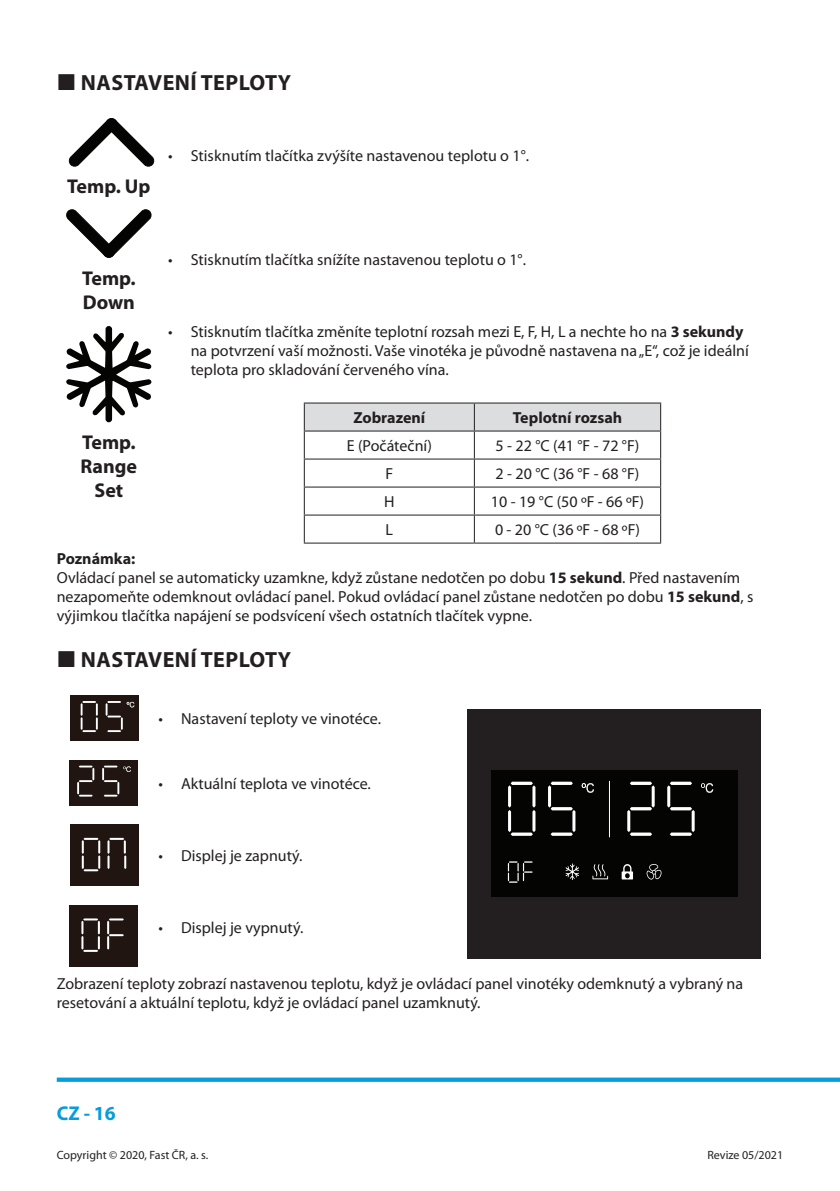
<style>
.page{position:relative;width:840px;height:1191px;background:#fff}
.page>*{position:absolute;margin:0;border:0;box-sizing:border-box;transform-origin:0 0}
.t1{font:700 24px/27.4px "Myriad Pro";color:#231f20}
.Podnadpis_11{font:700 22px "Myriad Pro";letter-spacing:.02em;color:#231f20}
.Základný_8{font:700 20px/24px "Myriad Pro";color:#231f20}
.Odsadený_8{font:700 20px "Myriad Pro";color:#231f20}
.t2{font:700 20px "Myriad Pro";color:#069ddc}
.Základný_8-2{font:16px/19.2px "Myriad Pro";color:#231f20}
.Odsadený_8-2{font:16px/19.2px "Myriad Pro";color:#231f20}
.Základný_8-3{font:700 16px "Myriad Pro";color:#231f20}
.t3{font:12px "Myriad Pro";color:#231f20}
.s1{font-weight:700}
</style>
<div class="page">
<svg style="left:57px;top:1077px;width:782px;height:4px;fill:#069ddc"></svg>
<svg style="left:69px;top:118px;width:85px;height:48px"></svg>
<svg style="left:66px;top:209px;width:85px;height:49px"></svg>
<svg style="left:66px;top:326px;width:85px;height:96px"></svg>
<hr style="left:303px;top:402px;width:171px;height:1px;background:#231f20">
<hr style="left:474px;top:402px;width:186px;height:1px;background:#231f20">
<svg style="left:303px;top:403px;width:357px;height:139px"></svg>
<hr style="left:303px;top:542px;width:171px;height:1px;background:#231f20">
<hr style="left:474px;top:542px;width:186px;height:1px;background:#231f20">
<div style="left:70px;top:695px;width:68px;height:45px;background:#201511"></div>
<svg style="left:81px;top:701px;width:17px;height:31px"></svg>
<svg style="left:106px;top:701px;width:28px;height:31px"></svg>
<div style="left:467px;top:709px;width:293px;height:249px;background:#231f20"></div>
<div style="left:490px;top:770px;width:247px;height:127px;background:#040503"></div>
<svg style="left:621px;top:864px;width:11px;height:15px"></svg>
<svg style="left:508px;top:781px;width:27px;height:55px"></svg>
<svg style="left:548px;top:781px;width:27px;height:55px"></svg>
<svg style="left:565px;top:863px;width:13px;height:17px"></svg>
<svg style="left:592px;top:864px;width:15px;height:15px"></svg>
<svg style="left:581px;top:783px;width:12px;height:9px"></svg>
<svg style="left:701px;top:783px;width:11px;height:9px"></svg>
<svg style="left:646px;top:864px;width:15px;height:15px"></svg>
<svg style="left:507px;top:861px;width:25px;height:21px"></svg>
<svg style="left:627px;top:781px;width:27px;height:55px"></svg>
<svg style="left:667px;top:781px;width:27px;height:55px"></svg>
<div style="left:70px;top:760px;width:68px;height:45px;background:#201511"></div>
<svg style="left:77px;top:765px;width:17px;height:31px"></svg>
<svg style="left:102px;top:765px;width:29px;height:31px"></svg>
<div style="left:70px;top:824px;width:68px;height:62px;background:#201511"></div>
<svg style="left:82px;top:838px;width:18px;height:33px"></svg>
<svg style="left:107px;top:838px;width:19px;height:31px"></svg>
<div style="left:70px;top:905px;width:68px;height:61px;background:#201511"></div>
<svg style="left:81px;top:918px;width:19px;height:34px"></svg>
<svg style="left:107px;top:918px;width:17px;height:31px"></svg>
<p class="Podnadpis_11" style="left:81px;top:68px;width:212px">NASTAVENÍ TEPLOTY</p>
<p class="t1" style="left:69px;top:168px;width:86px">Temp.Up</p>
<p class="Odsadený_8" style="left:67px;top:173px;width:85px">Temp. Up</p>
<p class="Odsadený_8-2" style="left:168px;top:145px;width:362px">• Stisknutím tlačítka zvýšíte nastavenou teplotu o 1°.</p>
<p class="t1" style="left:77px;top:259px;width:66px">Temp.<br>Down</p>
<p class="Základný_8" style="left:82px;top:265px;width:55px">Temp.<br>Down</p>
<p class="t1" style="left:75px;top:425px;width:69px;text-align:center">Temp.<br>Range<br>Set</p>
<p class="Základný_8" style="left:80px;top:429px;width:58px;text-align:center">Temp.<br>Range<br>Set</p>
<p class="Odsadený_8-2" style="left:168px;top:250px;width:359px">• Stisknutím tlačítka snížíte nastavenou teplotu o 1°.</p>
<p class="Odsadený_8-2" style="left:191px;top:322px;width:559px;text-indent:-23px">• Stisknutím tlačítka změníte teplotní rozsah mezi E, F, H, L a nechte ho na <span class="s1">3 sekundy </span>na potvrzení vaší možnosti. Vaše vinotéka je původně nastavena na „E“, což je ideální teplota pro skladování červeného vína.</p>
<p class="Základný_8-3" style="left:353px;top:407px;width:73px">Zobrazení</p>
<p class="Základný_8-3" style="left:512px;top:407px;width:111px">Teplotní rozsah</p>
<p class="Základný_8-2" style="left:346px;top:436px;width:87px">E (Počáteční)</p>
<p class="Základný_8-2" style="left:495px;top:436px;width:145px">5 - 22 °C (41 °F - 72 °F)</p>
<p class="Základný_8-2" style="left:385px;top:464px;width:9px">F</p>
<p class="Základný_8-2" style="left:495px;top:464px;width:145px">2 - 20 °C (36 °F - 68 °F)</p>
<p class="Základný_8-2" style="left:384px;top:492px;width:12px">H</p>
<p class="Základný_8-2" style="left:490px;top:492px;width:155px">10 - 19 °C (50 ºF - 66 ºF)</p>
<p class="Základný_8-2" style="left:385px;top:520px;width:9px">L</p>
<p class="Základný_8-2" style="left:494px;top:520px;width:146px">0 - 20 °C (36 ºF - 68 ºF)</p>
<p class="Základný_8-3" style="left:57px;top:548px;width:80px">Poznámka:</p>
<p class="Základný_8-2" style="left:57px;top:568px;width:697px">Ovládací panel se automaticky uzamkne, když zůstane nedotčen po dobu <span class="s1">15 sekund</span>. Před nastavením nezapomeňte odemknout ovládací panel. Pokud ovládací panel zůstane nedotčen po dobu <span class="s1">15 sekund</span>, s výjimkou tlačítka napájení se podsvícení všech ostatních tlačítek vypne.</p>
<p class="Podnadpis_11" style="left:81px;top:645px;width:212px">NASTAVENÍ TEPLOTY</p>
<p class="Odsadený_8-2" style="left:158px;top:708px;width:224px">• Nastavení teploty ve vinotéce.</p>
<p class="Odsadený_8-2" style="left:158px;top:773px;width:214px">• Aktuální teplota ve vinotéce.</p>
<p class="Odsadený_8-2" style="left:158px;top:846px;width:145px">• Displej je zapnutý.</p>
<p class="Odsadený_8-2" style="left:158px;top:917px;width:146px">• Displej je vypnutý.</p>
<p class="Základný_8-2" style="left:57px;top:973px;width:687px">Zobrazení teploty zobrazí nastavenou teplotu, když je ovládací panel vinotéky odemknutý a vybraný na resetování a aktuální teplotu, když je ovládací panel uzamknutý.</p>
<p class="t2" style="left:57px;top:1099px;width:60px">CZ - 16</p>
<p class="t3" style="left:57px;top:1147px;width:153px">Copyright © 2020, Fast ČR, a. s.</p>
<p class="t3" style="left:707px;top:1147px;width:77px">Revize 05/2021</p>
</div>
